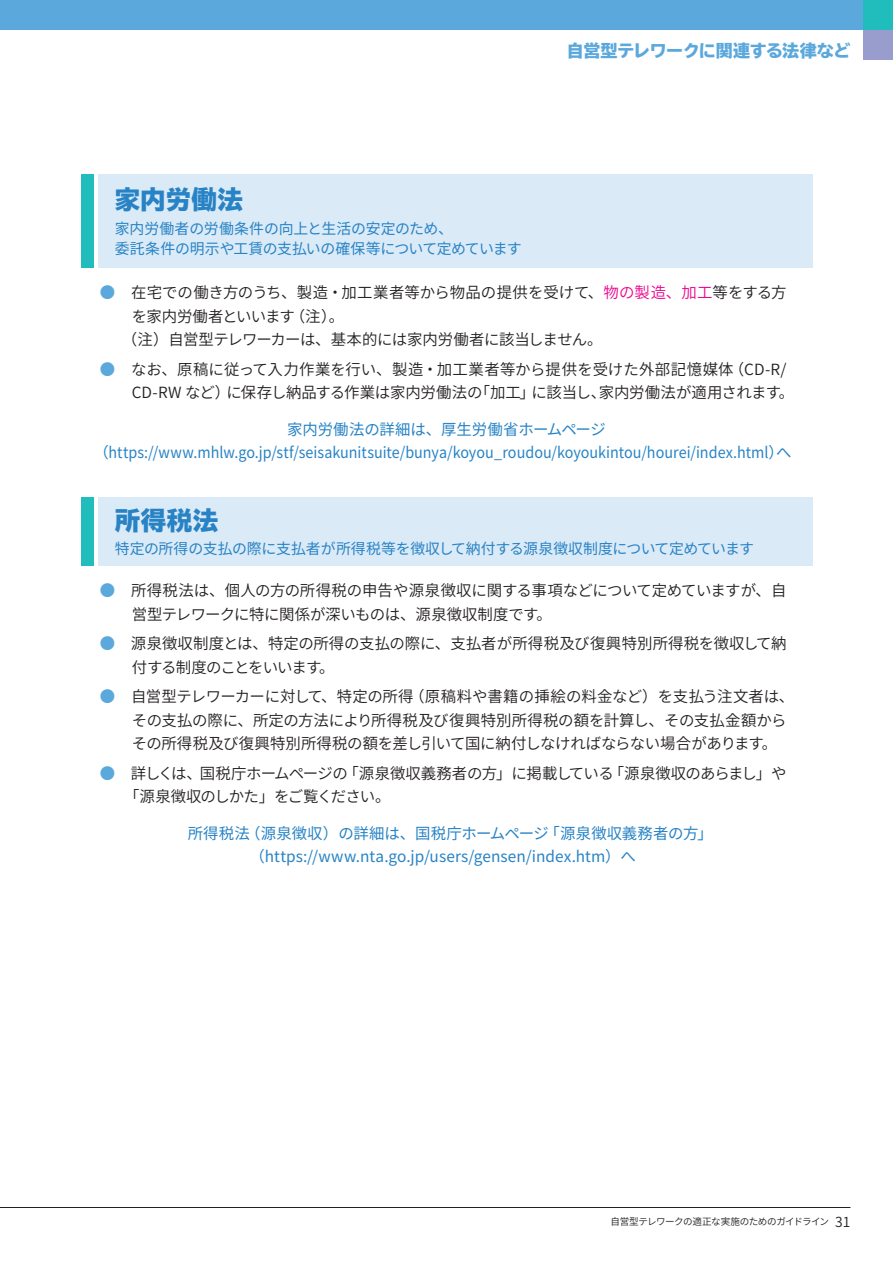
<style>
.page{position:relative;width:893px;height:1263px;background:#fff}
.page>*{position:absolute;margin:0;border:0;box-sizing:border-box;transform-origin:0 0}
.t1{font:800 25.5px "TBUD Go Std";letter-spacing:.015em;color:#2783c5}
.t2{font:800 16.95px "TBUD Go Std";letter-spacing:-.02em;color:#5ba8dc}
.t3{font:15.45px/23.4px "Source Han Sans JP";letter-spacing:-.01em;color:#231f20}
.t4{font:15.45px/23.4px "Source Han Sans JP";color:#2783c5;text-align:center}
.t5{font:15.45px/23.4px "Source Han Sans JP";letter-spacing:-.05em;color:#231f20}
.t6{font:15.45px "Source Han Sans JP";letter-spacing:-.035em;color:#231f20}
.t7{font:15.45px "Source Han Sans JP";letter-spacing:-.055em;color:#231f20}
.t8{font:14.85px/20.2px "Source Han Sans JP";letter-spacing:-.015em;color:#2783c5}
.t9{font:9.6px "Source Han Sans JP";letter-spacing:-.05em;color:#231f20}
.s1{color:#5ba8dc}
.s2{color:#ed028c}
.s3{font-size:13.8px}
</style>
<div class="page">
<div style="left:863px;top:0;width:30px;height:60px;background:#999dcd"></div>
<div style="left:0;top:0;width:893px;height:30px;background:#5ba8dc"></div>
<div style="left:863px;top:0;width:30px;height:30px;background:#21bdbd"></div>
<hr style="left:0;top:1207px;width:850px;height:1px;background:#231f20">
<div style="left:98px;top:174px;width:714px;height:94px;background:#dbeaf7"></div>
<div style="left:81px;top:174px;width:13px;height:94px;background:#21bdbd"></div>
<div style="left:98px;top:497px;width:714px;height:69px;background:#dbeaf7"></div>
<div style="left:81px;top:497px;width:13px;height:69px;background:#21bdbd"></div>
<p class="t2" style="left:567px;top:42px;width:285px">自営型テレワークに関連する法律など</p>
<h1 class="t1" style="left:115px;top:185px;width:130px">家内労働法</h1>
<p class="t8" style="left:115px;top:218px;width:423px">家内労働者の労働条件の向上と生活の安定のため、<br>委託条件の明示や工賃の支払いの確保等について定めています　</p>
<p class="t3" style="left:100px;top:281px;width:688px"><span class="s1">●</span>　在宅での働き方のうち、製造・加工業者等から物品の提供を受けて、<span class="s2">物の製造、加工</span>等をする方</p>
<p class="t7" style="left:132px;top:307px;width:214px">を家内労働者といいます（注）。</p>
<p class="t6" style="left:122px;top:331px;width:482px">（注）自営型テレワーカーは、基本的には家内労働者に該当しません。</p>
<p class="t3" style="left:132px;top:358px;width:664px;text-indent:-32px"><span class="s1">●</span>　なお、原稿に従って入力作業を行い、製造・加工業者等から提供を受けた外部記憶媒体（CD-R/<br>CD-RW など）に保存し納品する作業は家内労働法の「加工」に該当し、家内労働法が適用されます。</p>
<p class="t4" style="left:94px;top:417px;width:699px">家内労働法の詳細は、厚生労働省ホームページ（https://www.mhlw.go.jp/stf/seisakunitsuite/bunya/koyou_roudou/koyoukintou/hourei/index.html）へ</p>
<h1 class="t1" style="left:115px;top:506px;width:105px">所得税法</h1>
<p class="t8" style="left:115px;top:539px;width:641px">特定の所得の支払の際に支払者が所得税等を徴収して納付する源泉徴収制度について定めています</p>
<p class="t3" style="left:132px;top:579px;width:656px;text-indent:-32px"><span class="s1">●</span>　所得税法は、個人の方の所得税の申告や源泉徴収に関する事項などについて定めていますが、自営型テレワークに特に関係が深いものは、源泉徴収制度です。</p>
<p class="t3" style="left:132px;top:632px;width:656px;text-indent:-32px"><span class="s1">●</span>　源泉徴収制度とは、特定の所得の支払の際に、支払者が所得税及び復興特別所得税を徴収して納付する制度のことをいいます。</p>
<p class="t3" style="left:132px;top:685px;width:664px;text-indent:-32px"><span class="s1">●</span>　自営型テレワーカーに対して、特定の所得（原稿料や書籍の挿絵の料金など）を支払う注文者は、その支払の際に、所定の方法により所得税及び復興特別所得税の額を計算し、その支払金額からその所得税及び復興特別所得税の額を差し引いて国に納付しなければならない場合があります。</p>
<p class="t5" style="left:124px;top:762px;width:664px;text-indent:-24px"><span class="s1">●</span>　詳しくは、国税庁ホームページの「源泉徴収義務者の方」に掲載している「源泉徴収のあらまし」や「源泉徴収のしかた」をご覧ください。</p>
<p class="t4" style="left:249px;top:821px;width:465px;text-align:left;text-indent:-62px">所得税法（源泉徴収）の詳細は、国税庁ホームページ「源泉徴収義務者の方」（https://www.nta.go.jp/users/gensen/index.htm）へ</p>
<p class="t9" style="left:611px;top:1216px;width:241px">自営型テレワークの適正な実施のためのガイドライン <span class="s3">31</span></p>
</div>
